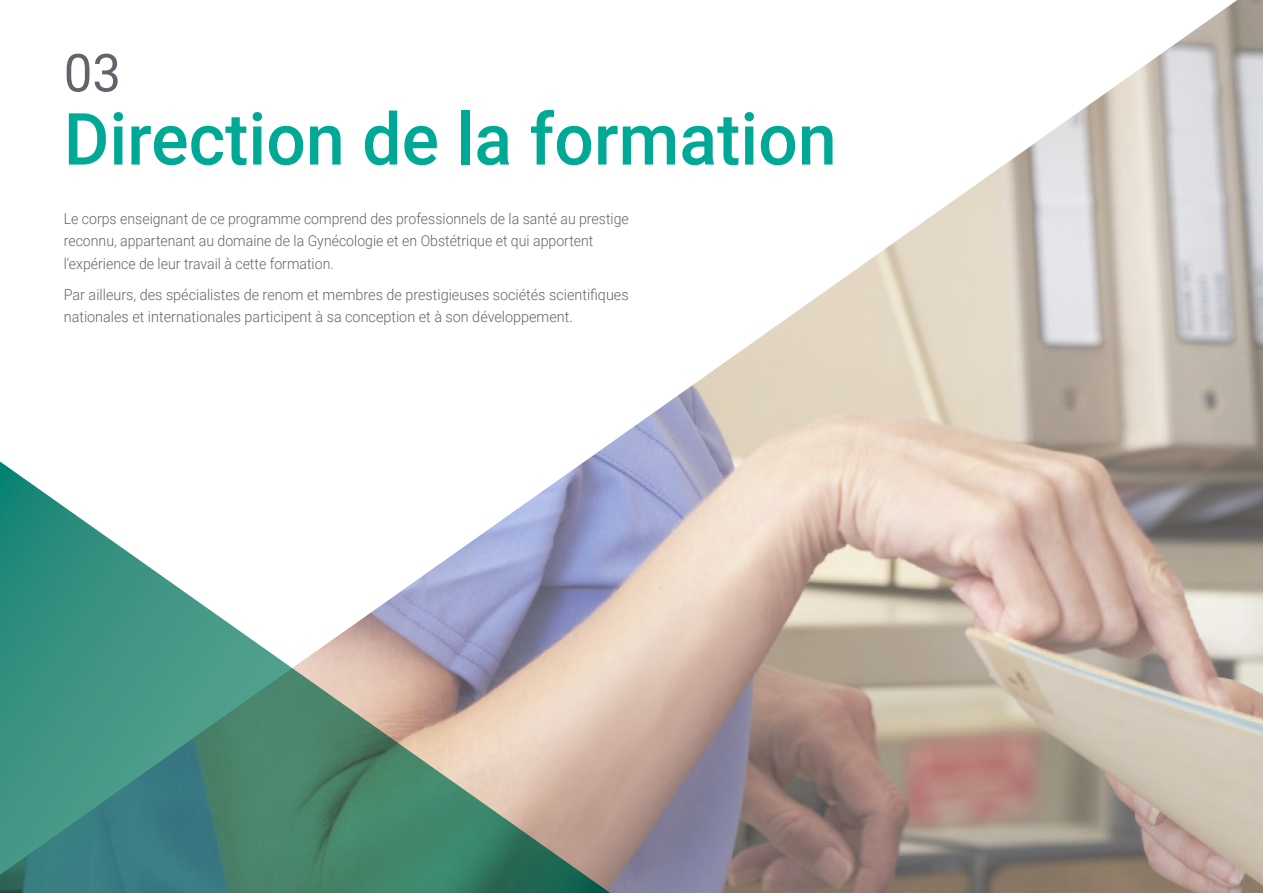
<style>
.page{position:relative;width:1263px;height:893px;background:#fff}
.page>*{position:absolute;margin:0;border:0;box-sizing:border-box;transform-origin:0 0}
.t1{font:500 72px "Roboto";color:#00a996}
.t2{font:52.5px "Roboto";color:#61646a}
.t3{font:300 15px/22.5px "Roboto";color:#61646a;scale:.94 1}
.t4{font:300 15px/22.5px "Roboto";color:#61646a;scale:.96 1}
</style>
<div class="page">
<img style="left:607px;top:0;width:656px;height:893px">
<svg style="left:0;top:446px;width:640px;height:447px"></svg>
<h2 class="t2" style="left:64px;top:36px;width:59px">03</h2>
<h1 class="t1" style="left:64px;top:89px;width:774px">Direction de la formation</h1>
<p class="t3" style="left:64px;top:207px;width:603px">Le corps enseignant de ce programme comprend des professionnels de la santé au prestige reconnu, appartenant au domaine de la Gynécologie et en Obstétrique et qui apportent l'expérience de leur travail à cette formation.</p>
<p class="t4" style="left:64px;top:283px;width:590px">Par ailleurs, des spécialistes de renom et membres de prestigieuses sociétés scientifiques nationales et internationales participent à sa conception et à son développement.</p>
</div>
